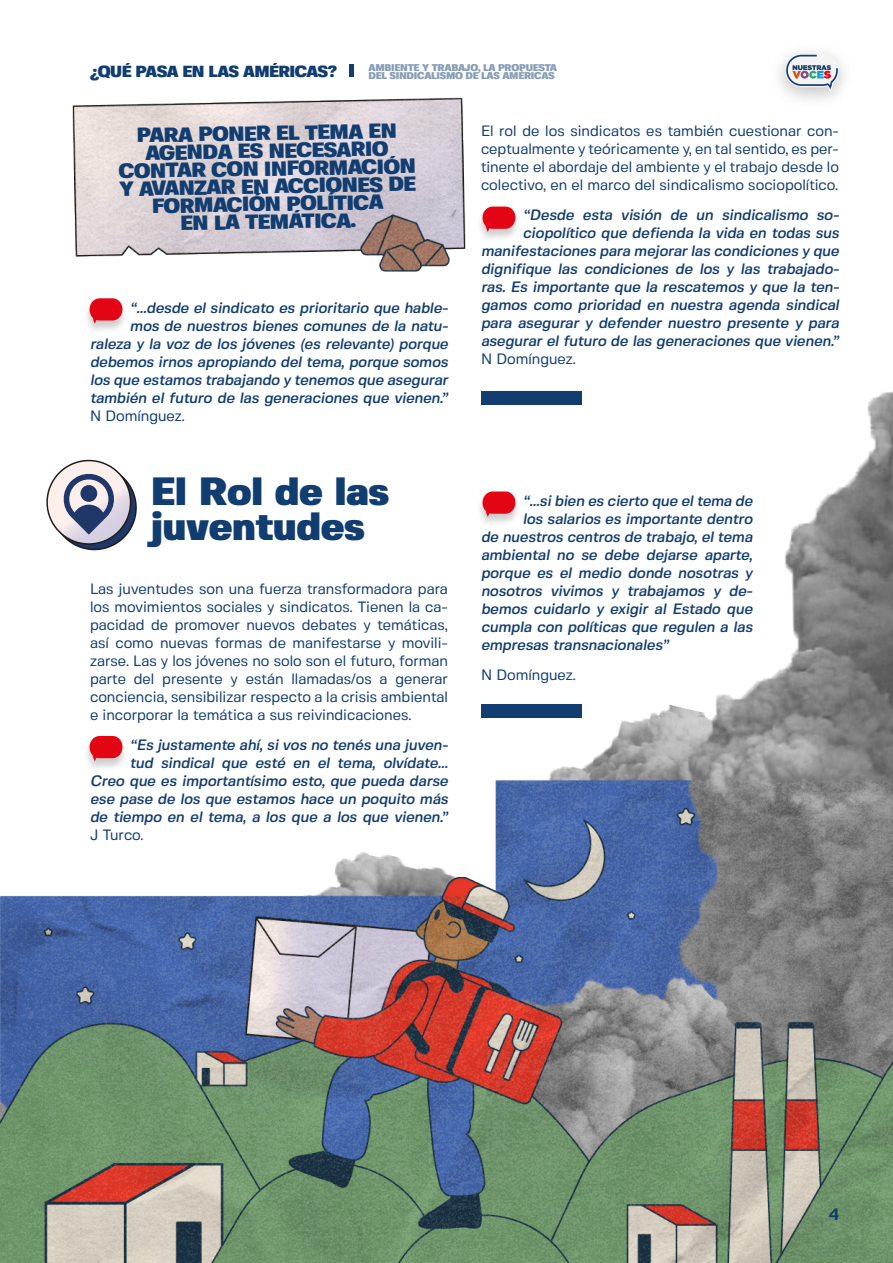
<style>
.page{position:relative;width:893px;height:1263px;background:#fff}
.page>*{position:absolute;margin:0;border:0;box-sizing:border-box;transform-origin:0 0}
.t1{font:900 39.45px/35.1px "Fivo Sans";color:#123d70}
.t2{font:900 20.55px/17.7px "Fivo Sans";color:#123d70;text-align:center}
.t3{font:700 16.5px "Fivo Sans";color:#123d70}
.t4{font:900 16.05px "Fivo Sans";letter-spacing:-.035em;color:#123d70}
.t5{font:italic 500 15px "Fivo Sans";color:#123d70}
.t6{font:15px/18px "Fivo Sans";color:#123d70;text-align:justify}
.t7{font:900 9.75px/8.4px "Fivo Sans";letter-spacing:-.025em;color:#889eb8}
</style>
<div class="page">
<img style="left:0;top:64px;width:893px;height:1199px">
<div style="left:768px;top:41px;width:88px;height:72px;background:#000;opacity:.25"></div>
<svg style="left:785px;top:54px;width:54px;height:38px"></svg>
<hr style="left:349px;top:65px;width:4px;height:12px;background:#123d70">
<div style="left:476px;top:207px;width:46px;height:38px;background:#000;opacity:.2"></div>
<svg style="left:482px;top:207px;width:33px;height:25px"></svg>
<div style="left:476px;top:492px;width:46px;height:38px;background:#000;opacity:.2"></div>
<svg style="left:482px;top:491px;width:33px;height:26px"></svg>
<div style="left:83px;top:298px;width:46px;height:39px;background:#000;opacity:.2"></div>
<svg style="left:90px;top:298px;width:33px;height:26px"></svg>
<div style="left:83px;top:736px;width:46px;height:38px;background:#000;opacity:.2"></div>
<svg style="left:90px;top:736px;width:33px;height:25px"></svg>
<div style="left:481px;top:392px;width:100px;height:13px;background:#123d70"></div>
<div style="left:481px;top:704px;width:100px;height:14px;background:#123d70"></div>
<svg style="left:53px;top:466px;width:83px;height:83px"></svg>
<svg style="left:47px;top:461px;width:84px;height:83px;background:#e0d5d8"></svg>
<div style="left:46px;top:460px;width:85px;height:85px;border:2px solid #1d1d1b;border-radius:50%"></div>
<svg style="left:61px;top:471px;width:55px;height:64px;background:#9d9fb4"></svg>
<p class="t4" style="left:90px;top:61px;width:248px">¿QUÉ PASA EN LAS AMÉRICAS?</p>
<p class="t7" style="left:368px;top:63px;width:190px">AMBIENTE Y TRABAJO, LA PROPUESTA<br>DEL SINDICALISMO DE LAS AMÉRICAS</p>
<p class="t2" style="left:118px;top:127px;width:299px;rotate:-1deg">PARA PONER EL TEMA EN<br>AGENDA ES NECESARIO<br>CONTAR CON INFORMACIÓN<br>Y AVANZAR EN ACCIONES DE<br>FORMACIÓN POLÍTICA<br>EN LA TEMÁTICA.</p>
<p class="t6" style="left:481px;top:122px;width:359px">El rol de los sindicatos es también cuestionar con&shy;ceptualmente y teóricamente y, en tal sentido, es per&shy;tinente el abordaje del ambiente y el trabajo desde lo colectivo, en el marco del sindicalismo sociopolítico.</p>
<p class="t5" style="left:523px;top:206px;width:318px">“Desde esta visión de un sindicalismo so-</p>
<p class="t5" style="left:523px;top:224px;width:318px">ciopolítico que defienda la vida en todas sus</p>
<p class="t5" style="left:481px;top:242px;width:359px">manifestaciones para mejorar las condiciones y que</p>
<p class="t5" style="left:481px;top:260px;width:360px">dignifique las condiciones de los y las trabajado-</p>
<p class="t5" style="left:481px;top:278px;width:360px">ras. Es importante que la rescatemos y que la ten-</p>
<p class="t5" style="left:481px;top:296px;width:359px">gamos como prioridad en nuestra agenda sindical</p>
<p class="t5" style="left:481px;top:314px;width:359px">para asegurar y defender nuestro presente y para</p>
<p class="t5" style="left:481px;top:332px;width:359px">asegurar el futuro de las generaciones que vienen.”</p>
<p class="t6" style="left:481px;top:350px;width:96px">N Domínguez.</p>
<p class="t5" style="left:130px;top:298px;width:320px">“…desde el sindicato es prioritario que hable-</p>
<p class="t5" style="left:130px;top:316px;width:320px">mos de nuestros bienes comunes de la natu-</p>
<p class="t5" style="left:90px;top:334px;width:360px">raleza y la voz de los jóvenes (es relevante) porque</p>
<p class="t5" style="left:90px;top:352px;width:359px">debemos irnos apropiando del tema, porque somos</p>
<p class="t5" style="left:90px;top:370px;width:359px">los que estamos trabajando y tenemos que asegurar</p>
<p class="t5" style="left:90px;top:388px;width:359px">también el futuro de las generaciones que vienen.”</p>
<p class="t6" style="left:90px;top:406px;width:96px">N Domínguez.</p>
<p class="t1" style="left:151px;top:473px;width:240px">El Rol de las juventudes</p>
<p class="t6" style="left:90px;top:580px;width:359px">Las juventudes son una fuerza transformadora para los movimientos sociales y sindicatos. Tienen la ca&shy;pacidad de promover nuevos debates y temáticas, así como nuevas formas de manifestarse y movili&shy;zarse. Las y los jóvenes no solo son el futuro, forman parte del presente y están llamadas/os a generar conciencia, sensibilizar respecto a la crisis ambiental e incorporar la temática a sus reivindicaciones.</p>
<p class="t5" style="left:130px;top:735px;width:320px">“Es justamente ahí, si vos no tenés una juven-</p>
<p class="t5" style="left:130px;top:753px;width:320px">tud sindical que esté en el tema, olvídate…</p>
<p class="t5" style="left:90px;top:771px;width:359px">Creo que es importantísimo esto, que pueda darse</p>
<p class="t5" style="left:90px;top:789px;width:360px">ese pase de los que estamos hace un poquito más</p>
<p class="t5" style="left:90px;top:807px;width:359px">de tiempo en el tema, a los que a los que vienen.”</p>
<p class="t6" style="left:90px;top:826px;width:55px">J Turco.</p>
<p class="t5" style="left:523px;top:492px;width:231px">“…si bien es cierto que el tema de</p>
<p class="t5" style="left:523px;top:510px;width:231px">los salarios es importante dentro</p>
<p class="t5" style="left:481px;top:528px;width:273px">de nuestros centros de trabajo, el tema</p>
<p class="t5" style="left:481px;top:546px;width:273px">ambiental no se debe dejarse aparte,</p>
<p class="t5" style="left:481px;top:564px;width:273px">porque es el medio donde nosotras y</p>
<p class="t5" style="left:481px;top:582px;width:273px">nosotros vivimos y trabajamos y de-</p>
<p class="t5" style="left:481px;top:600px;width:273px">bemos cuidarlo y exigir al Estado que</p>
<p class="t5" style="left:481px;top:618px;width:273px">cumpla con políticas que regulen a las</p>
<p class="t5" style="left:481px;top:636px;width:189px">empresas transnacionales”</p>
<p class="t6" style="left:481px;top:666px;width:96px">N Domínguez.</p>
<p class="t3" style="left:829px;top:1204px;width:11px">4</p>
</div>
